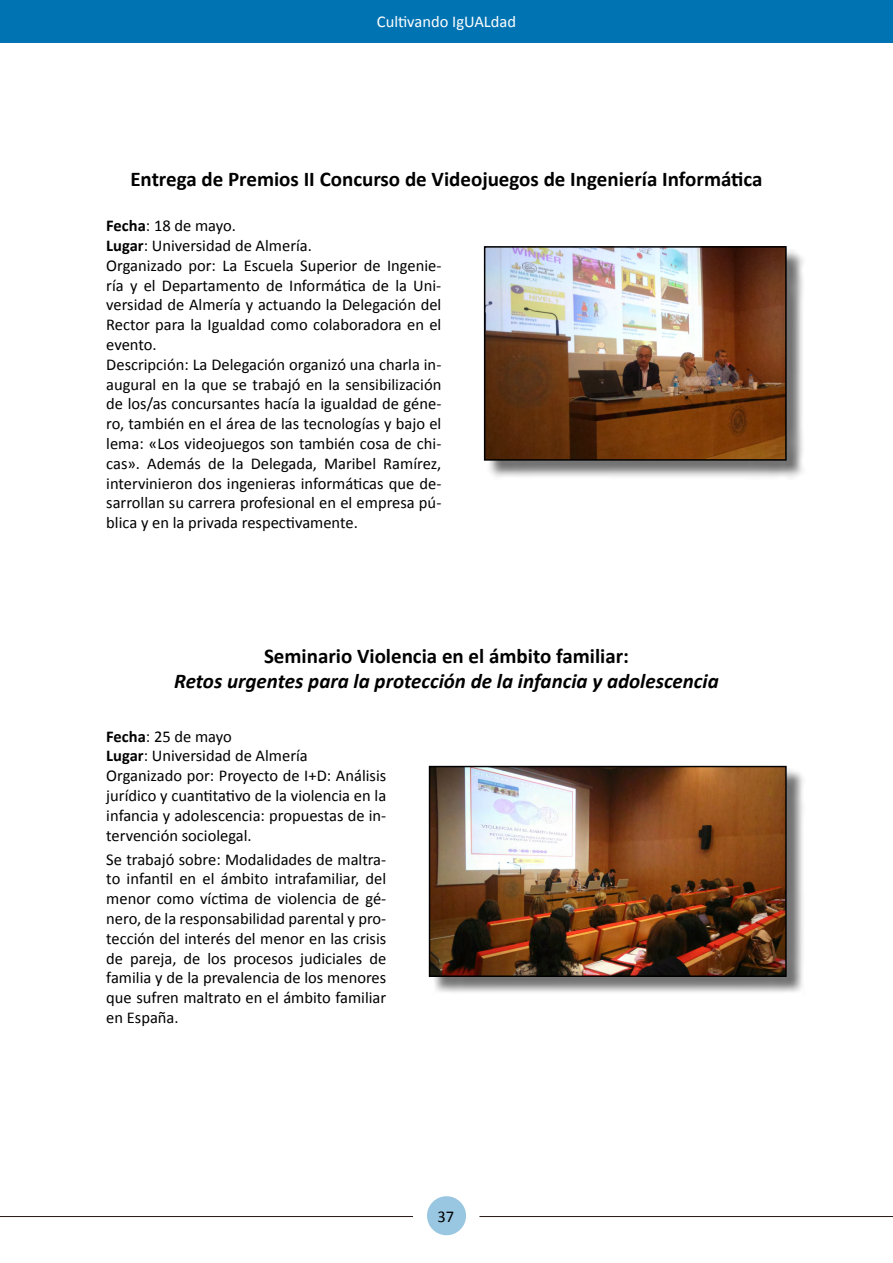
<style>
.page{position:relative;width:893px;height:1263px;background:#fff}
.page>*{position:absolute;margin:0;border:0;box-sizing:border-box;transform-origin:0 0}
.t1{font:700 21px "Calibri";color:#000}
.t2{font:italic 700 21px "Calibri";color:#000}
.t3{font:16.5px/19.8px "Calibri";color:#000}
.t4{font:16.5px "Calibri";color:#fff}
.s1{font-weight:700}
</style>
<div class="page">
<hr style="left:0;top:1216px;width:413px;height:1px;background:#241813">
<hr style="left:479px;top:1216px;width:414px;height:1px;background:#241813">
<div style="left:427px;top:1196px;width:39px;height:39px;background:#99c7e1;border-radius:50%"></div>
<div style="left:0;top:0;width:893px;height:43px;background:#0073b3"></div>
<div style="left:486px;top:249px;width:319px;height:230px;background:#000;opacity:.55"></div>
<img style="left:487px;top:249px;width:297px;height:209px">
<div style="left:484px;top:246px;width:303px;height:215px;border:2px solid #000"></div>
<div style="left:431px;top:768px;width:374px;height:228px;background:#000;opacity:.55"></div>
<img style="left:431px;top:768px;width:354px;height:207px">
<div style="left:429px;top:766px;width:358px;height:211px;border:1px solid #000"></div>
<p class="t4" style="left:377px;top:12px;width:141px">Cultivando IgUALdad</p>
<p class="t1" style="left:130px;top:165px;width:634px">Entrega de Premios II Concurso de Videojuegos de Ingeniería Informática</p>
<p class="t3" style="left:106px;top:216px;width:337px"><span class="s1">Fecha</span>: 18 de mayo.<br><span class="s1">Lugar</span>: Universidad de Almería.<br>Organizado por: La Escuela Superior de Ingenie&shy;ría y el Departamento de Informática de la Uni&shy;versidad de Almería y actuando la Delegación del Rector para la Igualdad como colaboradora en el evento.<br>Descripción: La Delegación organizó una charla in&shy;augural en la que se trabajó en la sensibilización de los/as concursantes hacía la igualdad de géne&shy;ro, también en el área de las tecnologías y bajo el lema: «Los videojuegos son también cosa de chi&shy;cas». Además de la Delegada, Maribel Ramírez, intervinieron dos ingenieras informáticas que de&shy;sarrollan su carrera profesional en el empresa pú&shy;blica y en la privada respectivamente.</p>
<p class="t1" style="left:264px;top:642px;width:366px">Seminario Violencia en el ámbito familiar:</p>
<p class="t2" style="left:174px;top:667px;width:546px">Retos urgentes para la protección de la infancia y adolescencia</p>
<p class="t3" style="left:106px;top:726px;width:281px"><span class="s1">Fecha</span>: 25 de mayo<br><span class="s1">Lugar</span>: Universidad de Almería Organizado por: Proyecto de I+D: Análisis jurídico y cuantitativo de la violencia en la infancia y adolescencia: propuestas de in&shy;tervención sociolegal.</p>
<p class="t3" style="left:106px;top:849px;width:281px;text-align:justify">Se trabajó sobre: Modalidades de maltra&shy;to infantil en el ámbito intrafamiliar, del menor como víctima de violencia de gé&shy;nero, de la responsabilidad parental y pro&shy;tección del interés del menor en las crisis de pareja, de los procesos judiciales de familia y de la prevalencia de los menores que sufren maltrato en el ámbito familiar en España.</p>
<p class="t3" style="left:437px;top:1206px;width:18px">37</p>
</div>
